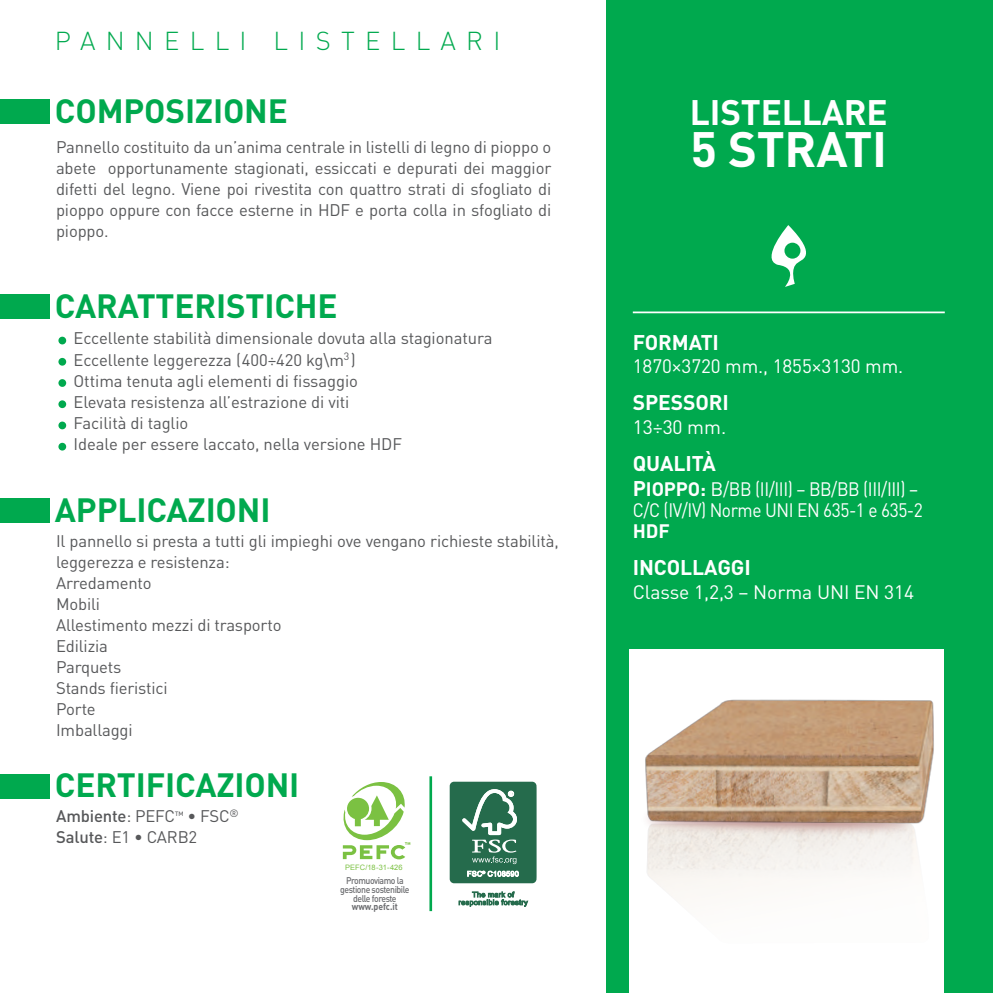
<style>
.page{position:relative;width:993px;height:993px;background:#fff}
.page>*{position:absolute;margin:0;border:0;box-sizing:border-box;transform-origin:0 0}
.t1{font:700 49px "DIN";letter-spacing:-.005em;color:#fff}
.t2{font:700 35px "DIN";letter-spacing:-.005em;color:#fff}
.t3{font:700 33.25px "DIN";letter-spacing:-.005em;color:#00a94e}
.t4{font:300 25.55px "DIN";letter-spacing:.4em;color:#00a94e}
.t5{font:700 21px "DIN";letter-spacing:-.005em;color:#fff}
.t6{font:19.25px/21px "DIN";letter-spacing:-.025em;color:#fff}
.t7{font:19.25px "DIN";letter-spacing:-.005em;color:#fff}
.t8{font:16.62px/21px "DIN";letter-spacing:-.01em;color:#57585a}
.t9{font:500 9.62px/8.8px "DIN";letter-spacing:-.05em;color:#6c6d70;text-align:center;scale:.9 1}
.t10{font:7.52px "Arial";letter-spacing:.005em;color:#7bc142}
.s1{font-weight:500}
.s2{font-weight:700}
.s3{font-weight:700;font-size:21px}
</style>
<div class="page">
<div style="left:606px;top:0;width:386px;height:992px;background:#00a94e"></div>
<div style="left:0;top:99px;width:50px;height:24px;background:#00a94e"></div>
<div style="left:0;top:294px;width:50px;height:24px;background:#00a94e"></div>
<div style="left:0;top:498px;width:50px;height:24px;background:#00a94e"></div>
<div style="left:0;top:774px;width:50px;height:24px;background:#00a94e"></div>
<div style="left:58px;top:336px;width:8px;height:8px;background:#00a94e;border-radius:50%"></div>
<div style="left:58px;top:358px;width:8px;height:7px;background:#00a94e;border-radius:50%"></div>
<svg style="left:58px;top:379px;width:8px;height:8px"></svg>
<div style="left:58px;top:400px;width:8px;height:8px;background:#00a94e;border-radius:50%"></div>
<div style="left:58px;top:421px;width:8px;height:8px;background:#00a94e;border-radius:50%"></div>
<div style="left:58px;top:442px;width:8px;height:8px;background:#00a94e;border-radius:50%"></div>
<div style="left:629px;top:649px;width:314px;height:343px;background:#fff"></div>
<svg style="left:771px;top:225px;width:35px;height:62px"></svg>
<hr style="left:632px;top:311px;width:312px;height:2px;background:#fff">
<img style="left:662px;top:888px;width:282px;height:77px">
<img style="left:647px;top:847px;width:297px;height:41px">
<img style="left:645px;top:673px;width:299px;height:174px">
<svg style="left:342px;top:782px;width:68px;height:77px"></svg>
<hr style="left:429px;top:776px;width:3px;height:134px;background:#00a94e">
<div style="left:449px;top:781px;width:87px;height:102px;background:#256b4c;border-radius:4px"></div>
<div style="left:450px;top:781px;width:86px;height:101px;border:1px solid #256b4c;border-radius:6px"></div>
<svg style="left:462px;top:789px;width:55px;height:74px"></svg>
<svg style="left:467px;top:870px;width:51px;height:6px"></svg>
<svg style="left:458px;top:891px;width:70px;height:15px"></svg>
<p class="t4" style="left:55px;top:25px;width:447px">PANNELLI LISTELLARI</p>
<p class="t3" style="left:55px;top:89px;width:234px">COMPOSIZIONE</p>
<p class="t8" style="left:56px;top:136px;width:496px;text-align:justify">Pannello costituito da un’anima centrale in listelli di legno di pioppo o abete opportunamente stagionati, essiccati e depurati dei maggior difetti del legno. Viene poi rivestita con quattro strati di sfogliato di pioppo oppure con facce esterne in HDF e porta colla in sfogliato di pioppo.</p>
<p class="t3" style="left:55px;top:284px;width:284px">CARATTERISTICHE</p>
<p class="t8" style="left:74px;top:327px;width:420px">Eccellente stabilità dimensionale dovuta alla stagionatura Eccellente leggerezza (400÷420 kg\m<sup>3</sup>)<br>Ottima tenuta agli elementi di fissaggio<br>Elevata resistenza all’estrazione di viti<br>Facilità di taglio<br>Ideale per essere laccato, nella versione HDF</p>
<p class="t3" style="left:55px;top:488px;width:217px">APPLICAZIONI</p>
<p class="t8" style="left:56px;top:530px;width:504px">Il pannello si presta a tutti gli impieghi ove vengano richieste stabilità, leggerezza e resistenza:<br>Arredamento<br>Mobili<br>Allestimento mezzi di trasporto<br>Edilizia<br>Parquets<br>Stands fieristici<br>Porte<br>Imballaggi</p>
<p class="t3" style="left:55px;top:763px;width:246px">CERTIFICAZIONI</p>
<p class="t8" style="left:56px;top:805px;width:184px"><span class="s1">Ambiente</span>: PEFC<sup>™</sup> • FSC<sup>®<br></sup><span class="s1">Salute</span>: E1 • CARB2</p>
<p class="t10" style="left:345px;top:862px;width:59px">PEFC/18-31-426</p>
<p class="t9" style="left:340px;top:875px;width:78px">Promuoviamo la gestione sostenibile delle foreste <span class="s2">www.pefc.it</span></p>
<p class="t2" style="left:689px;top:89px;width:199px">LISTELLARE</p>
<p class="t1" style="left:690px;top:117px;width:198px">5 STRATI</p>
<p class="t5" style="left:632px;top:328px;width:88px">FORMATI</p>
<p class="t7" style="left:632px;top:354px;width:272px">1870×3720 mm., 1855×3130 mm.</p>
<p class="t5" style="left:632px;top:388px;width:97px">SPESSORI</p>
<p class="t7" style="left:632px;top:415px;width:95px">13÷30 mm.</p>
<p class="t5" style="left:632px;top:449px;width:84px">QUALITÀ</p>
<p class="t6" style="left:632px;top:477px;width:291px"><span class="s3">P</span><span class="s2">IOPPO:</span> B/BB (II/III) – BB/BB (III/III) –<br>C/C (IV/IV) Norme UNI EN 635-1 e 635-2<br><span class="s2">HDF</span></p>
<p class="t5" style="left:632px;top:553px;width:119px">INCOLLAGGI</p>
<p class="t7" style="left:632px;top:580px;width:283px">Classe 1,2,3 – Norma UNI EN 314</p>
</div>
